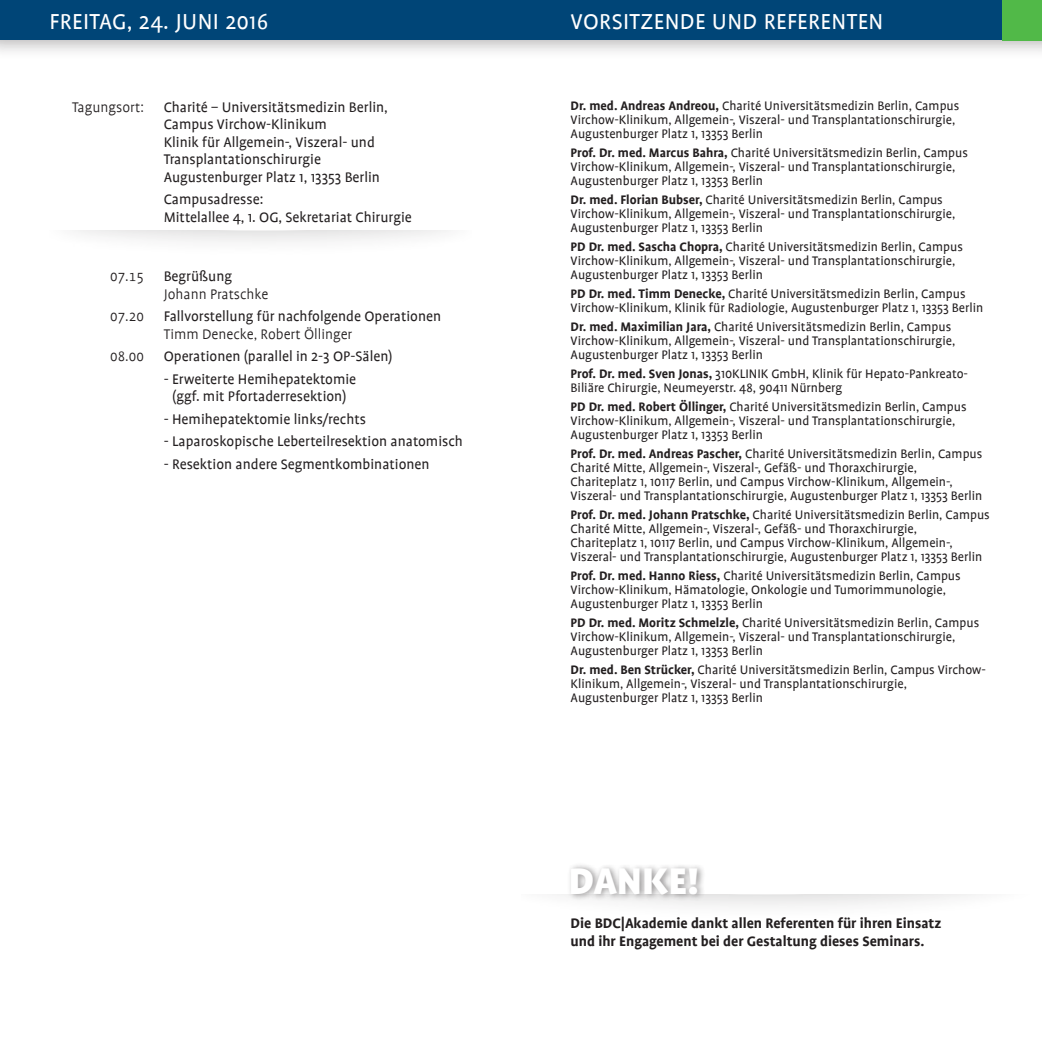
<style>
.page{position:relative;width:1042px;height:1042px;background:#fff}
.page>*{position:absolute;margin:0;border:0;box-sizing:border-box;transform-origin:0 0}
.t1{font:900 42px "Profile";color:#fff}
.t2{font:24.5px "Profile";letter-spacing:.015em;color:#fff}
.t3{font:15.75px/17.5px "Profile";color:#231f20}
.t4{font:700 15.75px/17.5px "Profile";color:#231f20}
.t5{font:300 15.75px "Profile";color:#231f20}
.t6{font:300 15.75px "Profile SC";color:#231f20}
.t7{font:14px/14px "Profile";color:#231f20}
.s1{font-weight:300}
.s2{font-family:"Profile SC";font-weight:300}
.s3{font-weight:700}
</style>
<div class="page">
<div style="left:0;top:0;width:1042px;height:60px;background:#231f20;opacity:.33"></div>
<div style="left:0;top:0;width:1042px;height:40px;background:#004577"></div>
<div style="left:1002px;top:0;width:40px;height:40px;background:#51b948"></div>
<div style="left:50px;top:230px;width:421px;height:28px;background:#231f20;opacity:.25"></div>
<svg style="left:56px;top:230px;width:410px;height:1px"></svg>
<div style="left:567px;top:862px;width:139px;height:39px;background:#231f20;opacity:.47"></div>
<div style="left:521px;top:894px;width:521px;height:27px;background:#231f20;opacity:.25"></div>
<h2 class="t2" style="left:50px;top:9px;width:145px">Freitag, 24. Juni</h2>
<h2 class="t2" style="left:225px;top:9px;width:44px">2016</h2>
<h2 class="t2" style="left:570px;top:9px;width:84px">Vorsitzende</h2>
<h2 class="t2" style="left:712px;top:9px;width:16px">und</h2>
<h2 class="t2" style="left:764px;top:9px;width:12px">Refe</h2>
<h2 class="t2" style="left:808px;top:9px;width:62px">renten</h2>
<p class="t5" style="left:72px;top:99px;width:73px">Tagungsort:</p>
<p class="t3" style="left:164px;top:98px;width:226px">Charité – Universitätsmedizin Berlin, Campus Virchow-Klinikum<br>Klinik für Allgemein-, Viszeral- und Transplantationschirurgie Augustenburger Platz 1, 13353 Berlin</p>
<p class="t3" style="left:164px;top:191px;width:250px">Campusadresse:<br>Mittelallee 4, 1. OG, Sekretariat Chirurgie</p>
<p class="t6" style="left:110px;top:269px;width:35px">07.15</p>
<p class="t3" style="left:164px;top:268px;width:70px">Begrüßung</p>
<p class="t5" style="left:164px;top:286px;width:106px">Johann Pratschke</p>
<p class="t6" style="left:110px;top:309px;width:35px">07.20</p>
<p class="t3" style="left:164px;top:308px;width:279px">Fallvorstellung für nachfolgende Operationen</p>
<p class="t3" style="left:110px;top:323px;width:284px;line-height:22.4px;text-indent:53px"><span class="s1">Timm Denecke, Robert Öllinger<br></span><span class="s2">08.00</span> Operationen (parallel in 2-3 OP-Sälen)</p>
<p class="t3" style="left:164px;top:370px;width:194px;text-align:center">- Erweiterte Hemihepatektomie (ggf. mit Pfortaderresektion)</p>
<p class="t3" style="left:164px;top:410px;width:204px">- Hemihepatektomie links/rechts</p>
<p class="t3" style="left:164px;top:433px;width:301px">- Laparoskopische Leberteilresektion anatomisch</p>
<p class="t3" style="left:164px;top:455px;width:267px">- Resektion andere Segmentkombinationen</p>
<p class="t7" style="left:570px;top:99px;width:390px"><span class="s3">Dr. med. Andreas Andreou,</span> Charité Universitätsmedizin Berlin, Campus<br>Virchow-Klinikum, Allgemein-, Viszeral- und Transplantationschirurgie,<br>Augustenburger Platz 1, 13353 Berlin</p>
<p class="t7" style="left:570px;top:146px;width:399px"><span class="s3">Prof. Dr. med. Marcus Bahra,</span> Charité Universitätsmedizin Berlin, Campus<br>Virchow-Klinikum, Allgemein-, Viszeral- und Transplantationschirurgie,<br>Augustenburger Platz 1, 13353 Berlin</p>
<p class="t7" style="left:570px;top:193px;width:386px"><span class="s3">Dr. med. Florian Bubser,</span> Charité Universitätsmedizin Berlin, Campus<br>Virchow-Klinikum, Allgemein-, Viszeral- und Transplantationschirurgie,<br>Augustenburger Platz 1, 13353 Berlin</p>
<p class="t7" style="left:570px;top:240px;width:394px"><span class="s3">PD Dr. med. Sascha Chopra,</span> Charité Universitätsmedizin Berlin, Campus<br>Virchow-Klinikum, Allgemein-, Viszeral- und Transplantationschirurgie,<br>Augustenburger Platz 1, 13353 Berlin</p>
<p class="t7" style="left:570px;top:287px;width:414px"><span class="s3">PD Dr. med. Timm Denecke,</span> Charité Universitätsmedizin Berlin, Campus<br>Virchow-Klinikum, Klinik für Radiologie, Augustenburger Platz 1, 13353 Berlin</p>
<p class="t7" style="left:570px;top:320px;width:386px"><span class="s3">Dr. med. Maximilian Jara,</span> Charité Universitätsmedizin Berlin, Campus<br>Virchow-Klinikum, Allgemein-, Viszeral- und Transplantationschirurgie,<br>Augustenburger Platz 1, 13353 Berlin</p>
<p class="t7" style="left:570px;top:367px;width:399px"><span class="s3">Prof. Dr. med. Sven Jonas,</span> 310KLINIK GmbH, Klinik für Hepato-Pankreato-<br>Biliäre Chirurgie, Neumeyerstr. 48, 90411 Nürnberg</p>
<p class="t7" style="left:570px;top:400px;width:397px"><span class="s3">PD Dr. med. Robert Öllinger,</span> Charité Universitätsmedizin Berlin, Campus<br>Virchow-Klinikum, Allgemein-, Viszeral- und Transplantationschirurgie,<br>Augustenburger Platz 1, 13353 Berlin</p>
<p class="t7" style="left:570px;top:447px;width:413px"><span class="s3">Prof. Dr. med. Andreas Pascher,</span> Charité Universitätsmedizin Berlin, Campus Charité Mitte, Allgemein-, Viszeral-, Gefäß- und Thoraxchirurgie, Chariteplatz 1, 10117 Berlin, und Campus Virchow-Klinikum, Allgemein-, Viszeral- und Transplantationschirurgie, Augustenburger Platz 1, 13353 Berlin</p>
<p class="t7" style="left:570px;top:508px;width:421px"><span class="s3">Prof. Dr. med. Johann Pratschke,</span> Charité Universitätsmedizin Berlin, Campus Charité Mitte, Allgemein-, Viszeral-, Gefäß- und Thoraxchirurgie,<br>Chariteplatz 1, 10117 Berlin, und Campus Virchow-Klinikum, Allgemein-, Viszeral- und Transplantationschirurgie, Augustenburger Platz 1, 13353 Berlin</p>
<p class="t7" style="left:570px;top:569px;width:392px"><span class="s3">Prof. Dr. med. Hanno Riess,</span> Charité Universitätsmedizin Berlin, Campus<br>Virchow-Klinikum, Hämatologie, Onkologie und Tumorimmunologie,<br>Augustenburger Platz 1, 13353 Berlin</p>
<p class="t7" style="left:570px;top:616px;width:410px"><span class="s3">PD Dr. med. Moritz Schmelzle,</span> Charité Universitätsmedizin Berlin, Campus<br>Virchow-Klinikum, Allgemein-, Viszeral- und Transplantationschirurgie,<br>Augustenburger Platz 1, 13353 Berlin</p>
<p class="t7" style="left:570px;top:663px;width:417px"><span class="s3">Dr. med. Ben Strücker,</span> Charité Universitätsmedizin Berlin, Campus Virchow-<br>Klinikum, Allgemein-, Viszeral- und Transplantationschirurgie,<br>Augustenburger Platz 1, 13353 Berlin</p>
<h1 class="t1" style="left:568px;top:858px;width:131px">DANKE!</h1>
<p class="t4" style="left:570px;top:914px;width:372px">Die BDC|Akademie dankt allen Referenten für ihren Einsatz und ihr Engagement bei der Gestaltung dieses Seminars.</p>
</div>
